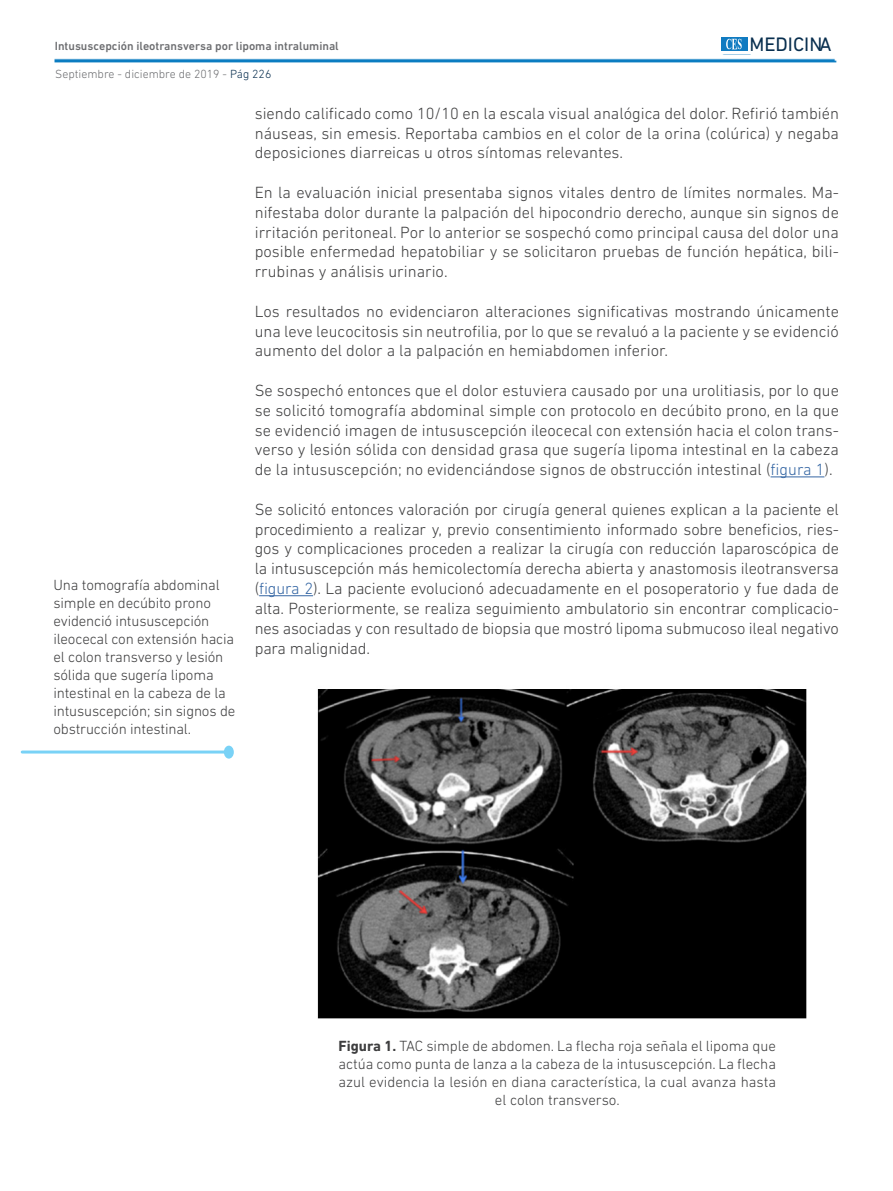
<style>
.page{position:relative;width:893px;height:1191px;background:#fff}
.page>*{position:absolute;margin:0;border:0;box-sizing:border-box;transform-origin:0 0}
.t1{font:19.8px "DIN Next LT Pro";color:#092f4f}
.Body{font:300 16.5px/19.8px "DIN Next LT Pro";color:#3e3e3f;text-align:justify}
.Body-2{font:300 15px/18px "DIN Next LT Pro";letter-spacing:-.01em;color:#3e3e3f;text-align:center}
.t2{font:500 12px "DIN Next LT Pro";color:#6c6d70}
.t3{font:300 12px "DIN Next LT Pro";color:#6c6d70}
.s1{color:#092f4f}
.s2{color:#3667a4}
.s3{font-weight:700}
</style>
<div class="page">
<img style="left:54px;top:54px;width:783px;height:9px">
<div style="left:721px;top:37px;width:26px;height:14px;background:#107bc1"></div>
<svg style="left:726px;top:39px;width:16px;height:10px"></svg>
<hr style="left:770px;top:476px;width:54px;height:1px;background:#3667a4">
<hr style="left:259px;top:595px;width:54px;height:1px;background:#3667a4">
<img style="left:317px;top:689px;width:489px;height:330px">
<hr style="left:22px;top:750px;width:205px;height:3px;background:#79d2f6">
<div style="left:224px;top:745px;width:10px;height:13px;background:#79d2f6;border-radius:50%"></div>
<p class="t2" style="left:55px;top:39px;width:285px">Intususcepción ileotransversa por lipoma intraluminal</p>
<p class="t1" style="left:749px;top:33px;width:84px">MEDICINA</p>
<p class="t3" style="left:55px;top:67px;width:218px">Septiembre - diciembre de 2019 - <span class="s1">Pág 226</span></p>
<p class="Body" style="left:255px;top:103px;width:586px">siendo calificado como 10/10 en la escala visual analógica del dolor. Refirió también náuseas, sin emesis. Reportaba cambios en el color de la orina (colúrica) y negaba deposiciones diarreicas u otros síntomas relevantes.</p>
<p class="Body" style="left:255px;top:182px;width:586px">En la evaluación inicial presentaba signos vitales dentro de límites normales. Ma&shy;nifestaba dolor durante la palpación del hipocondrio derecho, aunque sin signos de irritación peritoneal. Por lo anterior se sospechó como principal causa del dolor una posible enfermedad hepatobiliar y se solicitaron pruebas de función hepática, bili&shy;rrubinas y análisis urinario.</p>
<p class="Body" style="left:255px;top:301px;width:586px">Los resultados no evidenciaron alteraciones significativas mostrando únicamente una leve leucocitosis sin neutrofilia, por lo que se revaluó a la paciente y se evidenció aumento del dolor a la palpación en hemiabdomen inferior.</p>
<p class="Body" style="left:255px;top:380px;width:586px">Se sospechó entonces que el dolor estuviera causado por una urolitiasis, por lo que se solicitó tomografía abdominal simple con protocolo en decúbito prono, en la que se evidenció imagen de intususcepción ileocecal con extensión hacia el colon trans&shy;verso y lesión sólida con densidad grasa que sugería lipoma intestinal en la cabeza de la intususcepción; no evidenciándose signos de obstrucción intestinal (<span class="s2">figura 1</span>).</p>
<p class="Body" style="left:255px;top:499px;width:586px">Se solicitó entonces valoración por cirugía general quienes explican a la paciente el procedimiento a realizar y, previo consentimiento informado sobre beneficios, ries&shy;gos y complicaciones proceden a realizar la cirugía con reducción laparoscópica de la intususcepción más hemicolectomía derecha abierta y anastomosis ileotransversa (<span class="s2">figura 2</span>). La paciente evolucionó adecuadamente en el posoperatorio y fue dada de alta. Posteriormente, se realiza seguimiento ambulatorio sin encontrar complicacio&shy;nes asociadas y con resultado de biopsia que mostró lipoma submucoso ileal negativo para malignidad.</p>
<p class="Body-2" style="left:53px;top:575px;width:183px;text-align:left">Una tomografía abdominal simple en decúbito prono evidenció intususcepción ileocecal con extensión hacia el colon transverso y lesión sólida que sugería lipoma intestinal en la cabeza de la intususcepción; sin signos de obstrucción intestinal.</p>
<p class="Body-2" style="left:338px;top:1036px;width:439px"><span class="s3">Figura 1.</span> TAC simple de abdomen. La flecha roja señala el lipoma que actúa como punta de lanza a la cabeza de la intususcepción. La flecha azul evidencia la lesión en diana característica, la cual avanza hasta el colon transverso.</p>
</div>
